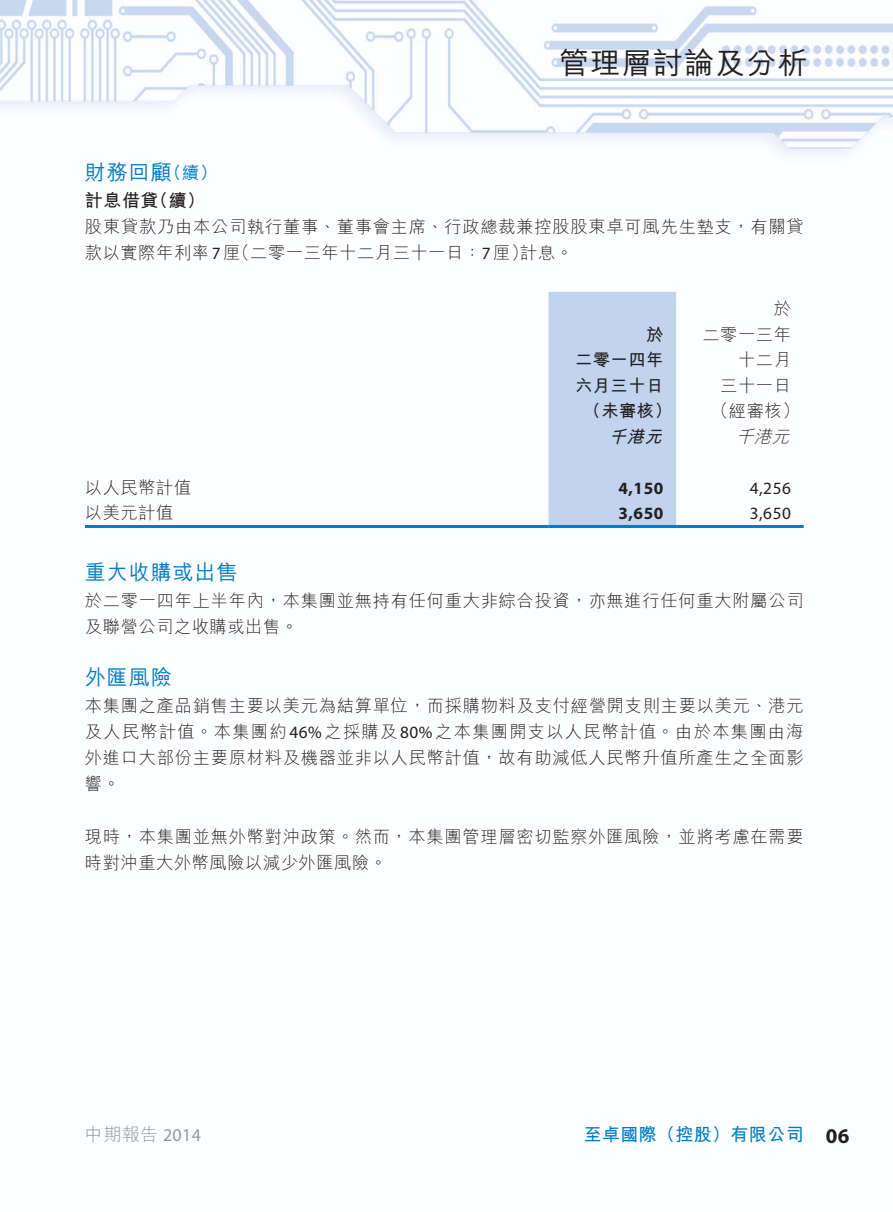
<style>
.page{position:relative;width:893px;height:1212px;background:#fff}
.page>*{position:absolute;margin:0;border:0;box-sizing:border-box;transform-origin:0 0}
.t1{font:30px "M Hei HK Medium E Ten B5 H";letter-spacing:.04em;color:#231f20}
.t2{font:21px "M Hei HK Medium E Ten B5 H";letter-spacing:.045em;color:#007dc3}
.t3{font:18px "M Hei HK Bold E Ten B5 H";letter-spacing:.02em;color:#007dc3}
.t4{font:18px "M Hei HK Light E Ten B5 H";color:#939598}
.t5{font:18px "M Hei HK Bold E Ten B5 H";color:#231f20}
.t6{font:17.25px/26.2px "M Hei HK Light E Ten B5 H";letter-spacing:.045em;color:#231f20}
.t7{font:17.25px/25.5px "M Hei HK Bold E Ten B5 H";letter-spacing:.03em;color:#231f20;text-align:justify}
.t8{font:700 17.25px "Myriad";letter-spacing:.03em;color:#231f20}
.t9{font:17.25px "Myriad";letter-spacing:.03em;color:#231f20}
.t10{font:italic 17.25px "M Hei HK Bold E Ten B5 H";color:#231f20}
.t11{font:italic 17.25px "M Hei HK Light E Ten B5 H";color:#231f20}
.s1{font-size:17.25px}
.s2{font-family:"Myriad"}
.s3{font-family:"Myriad";font-weight:700;font-size:21px;color:#231f20}
</style>
<div class="page">
<img style="left:0;top:0;width:893px;height:525px">
<div style="left:548px;top:292px;width:128px;height:233px;background:#c2d3ed"></div>
<hr style="left:85px;top:525px;width:463px;height:3px;background:#007dc3">
<hr style="left:548px;top:525px;width:128px;height:3px;background:#007dc3">
<hr style="left:676px;top:525px;width:128px;height:3px;background:#007dc3">
<h1 class="t1" style="left:559px;top:51px;width:250px">管理層討論及分析</h1>
<p class="t2" style="left:85px;top:165px;width:134px">財務回顧<span class="s1">（續）</span></p>
<p class="t5" style="left:85px;top:193px;width:122px">計息借貸（續）</p>
<p class="t6" style="left:85px;top:216px;width:720px">股東貸款乃由本公司執行董事、董事會主席、行政總裁兼控股股東卓可風先生墊支，有關貸款以實際年利率<span class="s2">7</span>厘（二零一三年十二月三十一日：<span class="s2">7</span>厘）計息。</p>
<p class="t7" style="left:575px;top:324px;width:90px;text-indent:71px">於二零一四年六月三十日</p>
<p class="t6" style="left:702px;top:298px;width:90px;line-height:25.5px;text-align:right">於<br>二零一三年十二月<br>三十一日</p>
<p class="t7" style="left:584px;top:400px;width:90px">（未審核）</p>
<p class="t6" style="left:711px;top:400px;width:90px">（經審核）</p>
<p class="t10" style="left:609px;top:430px;width:59px">千港元</p>
<p class="t11" style="left:736px;top:430px;width:59px">千港元</p>
<p class="t6" style="left:85px;top:476px;width:108px">以人民幣計值</p>
<p class="t8" style="left:618px;top:481px;width:46px">4,150</p>
<p class="t9" style="left:750px;top:481px;width:43px">4,256</p>
<p class="t6" style="left:85px;top:502px;width:90px">以美元計值</p>
<p class="t8" style="left:618px;top:507px;width:46px">3,650</p>
<p class="t9" style="left:750px;top:507px;width:43px">3,650</p>
<p class="t2" style="left:85px;top:565px;width:154px">重大收購或出售</p>
<p class="t6" style="left:85px;top:589px;width:720px">於二零一四年上半年內，本集團並無持有任何重大非綜合投資，亦無進行任何重大附屬公司及聯營公司之收購或出售。</p>
<p class="t2" style="left:85px;top:670px;width:88px">外匯風險</p>
<p class="t6" style="left:85px;top:694px;width:720px;text-align:justify">本集團之產品銷售主要以美元為結算單位，而採購物料及支付經營開支則主要以美元、港元及人民幣計值。本集團約<span class="s2">46%</span>之採購及<span class="s2">80%</span>之本集團開支以人民幣計值。由於本集團由海外進口大部份主要原材料及機器並非以人民幣計值，故有助減低人民幣升值所產生之全面影響。</p>
<p class="t6" style="left:85px;top:826px;width:720px">現時，本集團並無外幣對沖政策。然而，本集團管理層密切監察外匯風險，並將考慮在需要時對沖重大外幣風險以減少外匯風險。</p>
<p class="t4" style="left:85px;top:1128px;width:118px">中期報告 <span class="s2">2014</span></p>
<p class="t3" style="left:584px;top:1128px;width:267px">至卓國際（控股）有限公司 <span class="s3">06</span></p>
</div>
